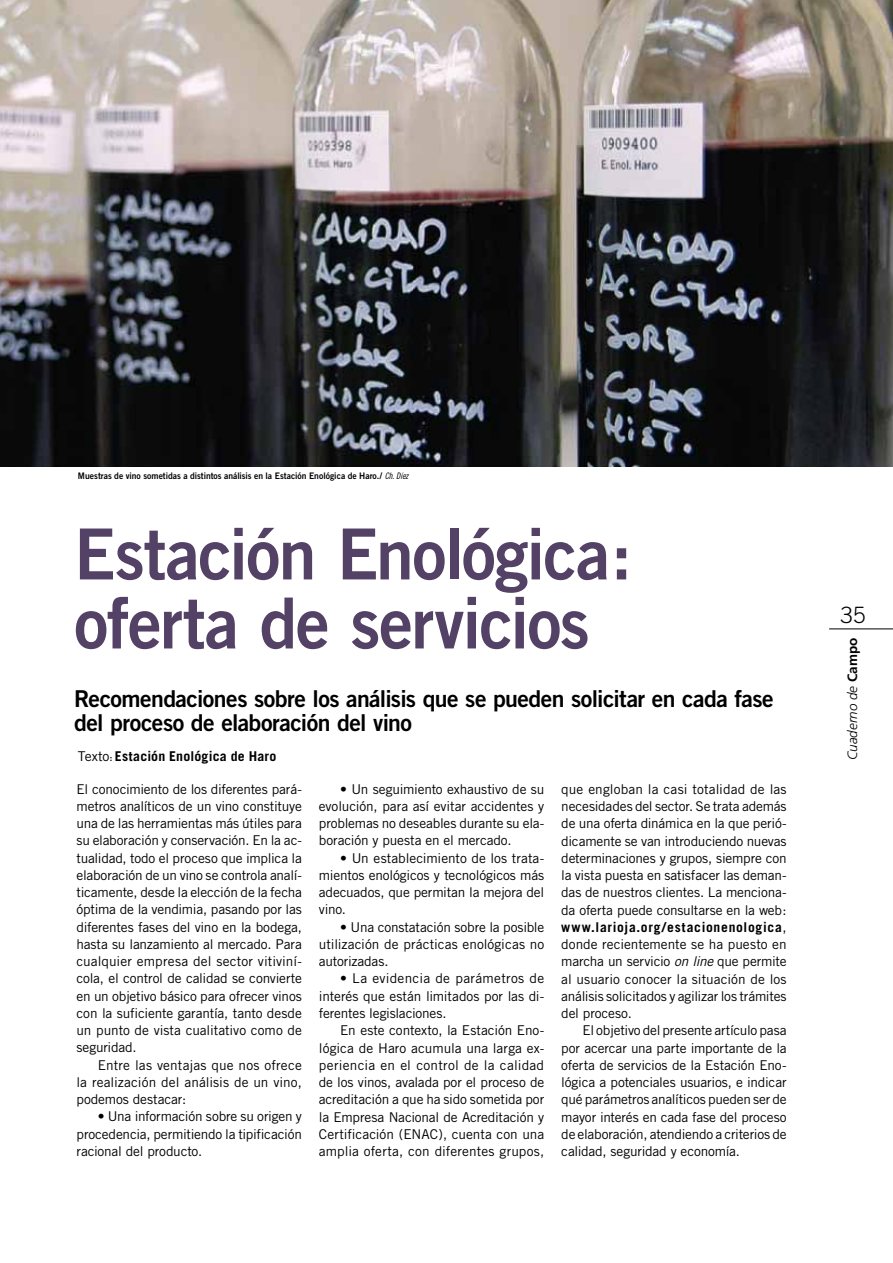
<style>
.page{position:relative;width:893px;height:1263px;background:#fff}
.page>*{position:absolute;margin:0;border:0;box-sizing:border-box;transform-origin:0 0}
.t1{font:70.5px/69px "Trade Gothic Bold Two";letter-spacing:-.02em;color:#534265;scale:.96 1}
.t2{font:23.25px/24px "Trade Gothic Bold Two";letter-spacing:-.025em;color:#000}
.t3{font:300 22.5px "Trade Gothic";color:#000}
.t4{font:13.5px/17.2px "Trade Gothic";letter-spacing:-.01em;color:#000;text-align:justify}
.t5{font:700 13.5px "Trade Gothic";letter-spacing:.015em;color:#000}
.t6{font:italic 300 13.5px "Frutiger";color:#000}
.t7{font:9px "Trade Gothic Bold Two";color:#000;scale:.95 1}
.s1{font-family:"Trade Gothic Cond Eighteen Obl"}
.s2{font-weight:400}
.s3{font-family:"Trade Gothic Bold Two";font-weight:400;font-size:9px}
.s4{font-weight:700}
.s5{font-style:italic}
.s6{font-weight:700;font-style:normal}
</style>
<div class="page">
<hr style="left:829px;top:628px;width:64px;height:1px;background:#000">
<img style="left:0;top:0;width:893px;height:466px">
<p class="t7" style="left:78px;top:470px;width:349px">Muestras de vino sometidas a distintos análisis en la Estación Enológica de Haro./ <span class="s1">Ch. Díez</span></p>
<h1 class="t1" style="left:74px;top:518px;width:582px">Estación Enológica: oferta de servicios</h1>
<h2 class="t2" style="left:74px;top:686px;width:701px">Recomendaciones sobre los análisis que se pueden solicitar en cada fase del proceso de elaboración del vino</h2>
<p class="t5" style="left:78px;top:748px;width:200px"><span class="s2">Texto</span><span class="s3">:</span> Estación Enológica de Haro</p>
<p class="t4" style="left:77px;top:780px;width:227px">El conocimiento de los diferentes pará&shy;metros analíticos de un vino constituye una de las herramientas más útiles para su elaboración y conservación. En la ac&shy;tualidad, todo el proceso que implica la elaboración de un vino se controla analí&shy;ticamente, desde la elección de la fecha óptima de la vendimia, pasando por las diferentes fases del vino en la bodega, hasta su lanzamiento al mercado. Para cualquier empresa del sector vitiviní&shy;cola, el control de calidad se convierte en un objetivo básico para ofrecer vinos con la suficiente garantía, tanto desde un punto de vista cualitativo como de seguridad.</p>
<p class="t4" style="left:77px;top:1056px;width:227px;text-indent:21px">Entre las ventajas que nos ofrece la realización del análisis de un vino, podemos destacar:</p>
<p class="t4" style="left:77px;top:1108px;width:227px;text-indent:21px">• Una información sobre su origen y procedencia, permitiendo la tipificación racional del producto.</p>
<p class="t4" style="left:319px;top:780px;width:227px;text-indent:21px">• Un seguimiento exhaustivo de su evolución, para así evitar accidentes y problemas no deseables durante su ela&shy;boración y puesta en el mercado.</p>
<p class="t4" style="left:319px;top:849px;width:227px;text-indent:21px">• Un establecimiento de los trata&shy;mientos enológicos y tecnológicos más adecuados, que permitan la mejora del vino.</p>
<p class="t4" style="left:319px;top:918px;width:227px;text-indent:21px">• Una constatación sobre la posible utilización de prácticas enológicas no autorizadas.</p>
<p class="t4" style="left:319px;top:970px;width:227px;text-indent:21px">• La evidencia de parámetros de interés que están limitados por las di&shy;ferentes legislaciones.</p>
<p class="t4" style="left:319px;top:1022px;width:227px;text-indent:21px">En este contexto, la Estación Eno&shy;lógica de Haro acumula una larga ex&shy;periencia en el control de la calidad de los vinos, avalada por el proceso de acreditación a que ha sido sometida por la Empresa Nacional de Acreditación y Certificación (ENAC), cuenta con una amplia oferta, con diferentes grupos,</p>
<p class="t4" style="left:561px;top:780px;width:227px">que engloban la casi totalidad de las necesidades del sector. Se trata además de una oferta dinámica en la que perió&shy;dicamente se van introduciendo nuevas determinaciones y grupos, siempre con la vista puesta en satisfacer las deman&shy;das de nuestros clientes. La menciona&shy;da oferta puede consultarse en la web: <span class="s4">www.larioja.org/estacionenologica</span>, donde recientemente se ha puesto en marcha un servicio <span class="s5">on line</span> que permite al usuario conocer la situación de los análisis solicitados y agilizar los trámites del proceso.</p>
<p class="t4" style="left:561px;top:1022px;width:227px;text-indent:21px">El objetivo del presente artículo pasa por acercar una parte importante de la oferta de servicios de la Estación Eno&shy;lógica a potenciales usuarios, e indicar qué parámetros analíticos pueden ser de mayor interés en cada fase del proceso de elaboración, atendiendo a criterios de calidad, seguridad y economía.</p>
<h3 class="t3" style="left:840px;top:601px;width:27px">35</h3>
<p class="t6" style="left:845px;top:760px;width:124px;rotate:-90deg">Cuaderno de <span class="s6">Campo</span></p>
</div>
